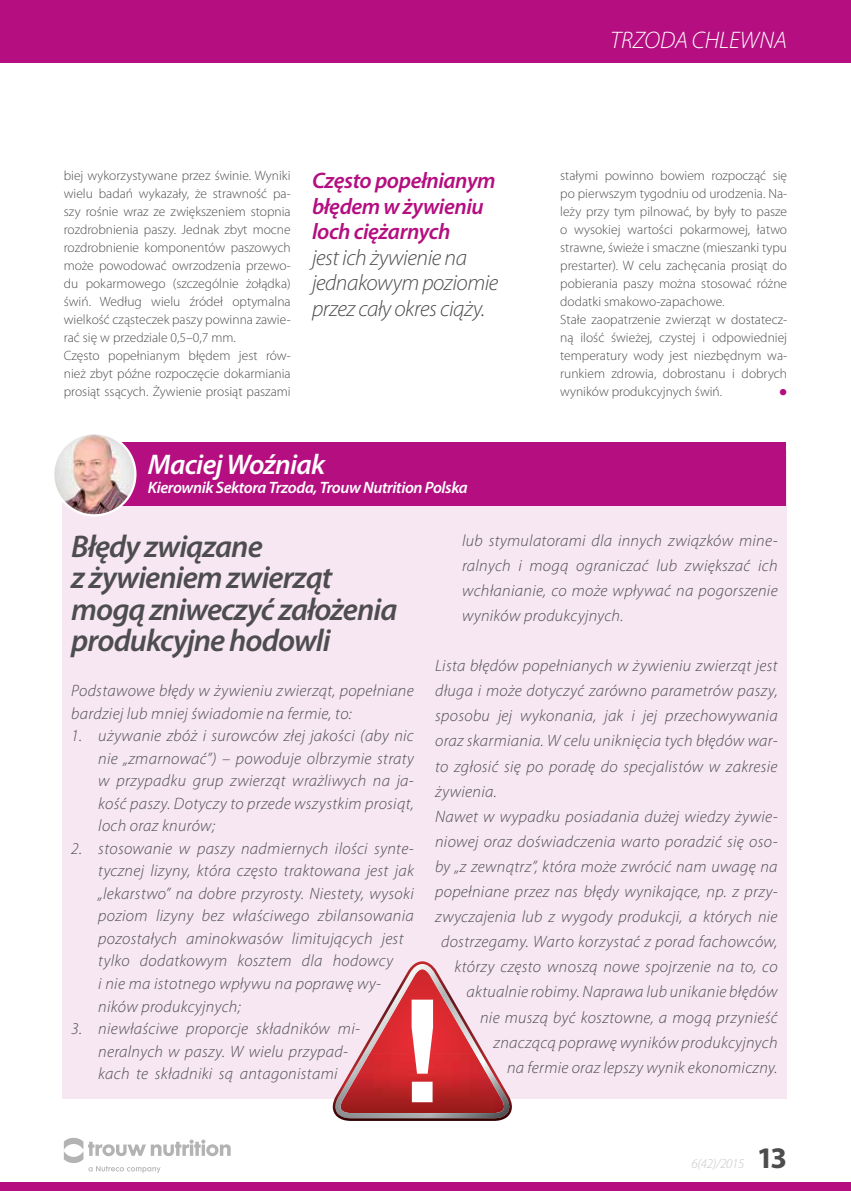
<style>
.page{position:relative;width:851px;height:1191px;background:#fff}
.page>*{position:absolute;margin:0;border:0;box-sizing:border-box;transform-origin:0 0}
.t1{font:italic 600 31.5px/31.5px "Myriad Pro";letter-spacing:-.03em;color:#4d4d4f}
.t2{font:italic 600 28.5px "Myriad Pro";letter-spacing:-.025em;color:#fff}
.t3{font:italic 300 24px "Myriad Pro";color:#fff}
.t4{font:italic 300 22.5px/25.5px "Myriad Pro";letter-spacing:-.02em;color:#4d4d4f}
.t5{font:italic 600 22.5px/25.5px "Myriad Pro";letter-spacing:-.02em;color:#b40e80}
.t6{font:900 22.5px "Myriad Pro";color:#b40e80}
.t7{font:italic 300 16.5px/22.5px "Myriad Pro";letter-spacing:.02em;color:#4d4d4f}
.t8{font:italic 600 16.5px "Myriad Pro";letter-spacing:-.025em;color:#fff}
.t9{font:300 13.5px/18px "Myriad Pro";color:#4d4d4f}
.t10{font:italic 300 13.5px "Myriad Pro";letter-spacing:-.02em;color:#c5c7c9}
.s1{font-weight:700;font-style:normal;font-size:30px;color:#4d4d4f}
</style>
<div class="page">
<div style="left:0;top:1181px;width:850px;height:10px;background:#b40e80"></div>
<div style="left:0;top:0;width:850px;height:63px;background:#b40e80"></div>
<svg style="left:64px;top:1137px;width:167px;height:36px"></svg>
<div style="left:63px;top:450px;width:724px;height:648px;background:#f7e7f2"></div>
<div style="left:98px;top:442px;width:688px;height:64px;background:#b40e80"></div>
<img style="left:53px;top:433px;width:82px;height:82px;border-radius:41px">
<div style="left:52px;top:432px;width:84px;height:84px;border:2px solid #fff;border-radius:50%"></div>
<img style="left:333px;top:1053px;width:179px;height:68px">
<svg style="left:360px;top:961px;width:124px;height:141px"></svg>
<h3 class="t3" style="left:610px;top:26px;width:178px">trzoda chlewna</h3>
<p class="t9" style="left:64px;top:166px;width:228px">biej wykorzystywane przez świnie. Wyniki wielu badań wykazały, że strawność pa&shy;szy rośnie wraz ze zwiększeniem stopnia rozdrobnienia paszy. Jednak zbyt mocne rozdrobnienie komponentów paszowych może powodować owrzodzenia przewo&shy;du pokarmowego (szczególnie żołądka) świń. Według wielu źródeł optymalna wielkość cząsteczek paszy powinna zawie&shy;rać się w przedziale 0,5–0,7 mm.<br>Często popełnianym błędem jest rów&shy;nież zbyt późne rozpoczęcie dokarmiania prosiąt ssących. Żywienie prosiąt paszami</p>
<p class="t9" style="left:560px;top:166px;width:228px">stałymi powinno bowiem rozpocząć się po pierwszym tygodniu od urodzenia. Na&shy;leży przy tym pilnować, by były to pasze o wysokiej wartości pokarmowej, łatwo strawne, świeże i smaczne (mieszanki typu prestarter). W celu zachęcania prosiąt do pobierania paszy można stosować różne dodatki smakowo-zapachowe.<br>Stałe zaopatrzenie zwierząt w dostatecz&shy;ną ilość świeżej, czystej i odpowiedniej temperatury wody jest niezbędnym wa&shy;runkiem zdrowia, dobrostanu i dobrych wyników produkcyjnych świń.</p>
<h3 class="t5" style="left:312px;top:167px;width:185px">Często popełnianym błędem w żywieniu loch ciężarnych</h3>
<h3 class="t4" style="left:312px;top:244px;width:188px">jest ich żywienie na jednakowym poziomie przez cały okres ciąży.</h3>
<h3 class="t6" style="left:778px;top:375px;width:10px">•</h3>
<h2 class="t2" style="left:148px;top:446px;width:179px">Maciej Woźniak</h2>
<p class="t8" style="left:148px;top:477px;width:321px">Kierownik Sektora Trzoda, Trouw Nutrition Polska</p>
<h1 class="t1" style="left:71px;top:529px;width:327px">Błędy związane<br>z żywieniem zwierząt mogą zniweczyć założenia produkcyjne hodowli</h1>
<p class="t7" style="left:71px;top:679px;width:344px">Podstawowe błędy w żywieniu zwierząt, popełniane bardziej lub mniej świadomie na fermie, to:</p>
<p class="t7" style="left:98px;top:724px;width:317px;text-align:justify;text-indent:-27px">1. używanie zbóż i surowców złej jakości (aby nic nie „zmarnować”) – powoduje olbrzymie straty w przypadku grup zwierząt wrażliwych na ja&shy;kość paszy. Dotyczy to przede wszystkim prosiąt, loch oraz knurów;</p>
<p class="t7" style="left:98px;top:837px;width:317px;text-indent:-27px">2. stosowanie w paszy nadmiernych ilości synte&shy;tycznej lizyny, która często traktowana jest jak „lekarstwo” na dobre przyrosty. Niestety, wysoki poziom lizyny bez właściwego zbilansowania pozostałych aminokwasów limitujących jest tylko dodatkowym kosztem dla hodowcy<br>i nie ma istotnego wpływu na poprawę wy&shy;ników produkcyjnych;</p>
<p class="t7" style="left:98px;top:1017px;width:263px;text-indent:-27px">3. niewłaściwe proporcje składników mi&shy;neralnych w paszy. W wielu przypad&shy;kach te składniki są antagonistami</p>
<p class="t7" style="left:462px;top:527px;width:317px;line-height:25px;text-align:justify">lub stymulatorami dla innych związków mine&shy;ralnych i mogą ograniczać lub zwiększać ich wchłanianie, co może wpływać na pogorszenie wyników produkcyjnych.</p>
<p class="t7" style="left:435px;top:654px;width:344px">Lista błędów popełnianych w żywieniu zwierząt jest</p>
<p class="t7" style="left:435px;top:679px;width:344px">długa i może dotyczyć zarówno parametrów paszy,</p>
<p class="t7" style="left:435px;top:704px;width:344px">sposobu jej wykonania, jak i jej przechowywania</p>
<p class="t7" style="left:435px;top:729px;width:344px">oraz skarmiania. W celu uniknięcia tych błędów war-</p>
<p class="t7" style="left:435px;top:754px;width:344px">to zgłosić się po poradę do specjalistów w zakresie</p>
<p class="t7" style="left:435px;top:779px;width:63px">żywienia.</p>
<p class="t7" style="left:435px;top:805px;width:344px">Nawet w wypadku posiadania dużej wiedzy żywie-</p>
<p class="t7" style="left:435px;top:830px;width:344px">niowej oraz doświadczenia warto poradzić się oso-</p>
<p class="t7" style="left:435px;top:855px;width:344px">by „z zewnątrz”, która może zwrócić nam uwagę na</p>
<p class="t7" style="left:435px;top:880px;width:344px">popełniane przez nas błędy wynikające, np. z przy-</p>
<p class="t7" style="left:435px;top:905px;width:344px">zwyczajenia lub z wygody produkcji, a których nie</p>
<p class="t7" style="left:441px;top:930px;width:338px">dostrzegamy. Warto korzystać z porad fachowców,</p>
<p class="t7" style="left:454px;top:955px;width:324px">którzy często wnoszą nowe spojrzenie na to, co</p>
<p class="t7" style="left:466px;top:980px;width:312px">aktualnie robimy. Naprawa lub unikanie błędów</p>
<p class="t7" style="left:480px;top:1005px;width:299px">nie muszą być kosztowne, a mogą przynieść</p>
<p class="t7" style="left:493px;top:1030px;width:285px">znaczącą poprawę wyników produkcyjnych</p>
<p class="t7" style="left:507px;top:1056px;width:272px">na fermie oraz lepszy wynik ekonomiczny.</p>
<p class="t10" style="left:691px;top:1155px;width:97px">6(42)/2015 <span class="s1">13</span></p>
</div>
